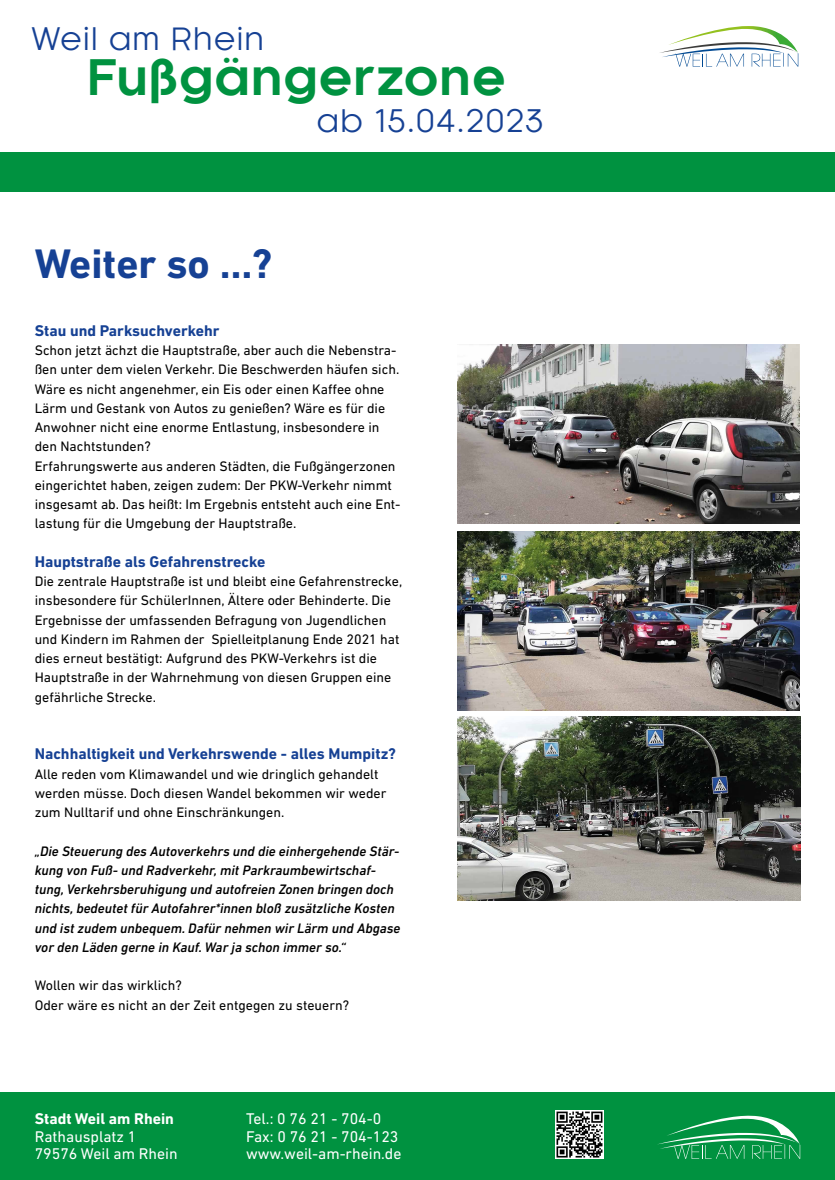
<style>
.page{position:relative;width:835px;height:1180px;background:#fff}
.page>*{position:absolute;margin:0;border:0;box-sizing:border-box;transform-origin:0 0}
.t1{font:700 47.74px "Kaleko 105";letter-spacing:.02em;color:#009240}
.t2{font:700 42px "DIN Next LT Pro";color:#164194}
.t3{font:30.38px "Kaleko 105";letter-spacing:.06em;color:#164194}
.t4{font:700 15.75px "DIN Next LT Pro";color:#164194}
.t5{font:15.75px/17.1px "DIN Next LT Pro";color:#fff}
.t6{font:700 15.75px "DIN Next LT Pro";color:#fff}
.t7{font:14px/19.2px "DIN Next LT Pro";color:#000}
.t8{font:italic 500 14px/19.2px "DIN Next LT Pro";color:#000}
</style>
<div class="page">
<div style="left:0;top:1092px;width:834px;height:88px;background:#009240"></div>
<div style="left:0;top:152px;width:834px;height:40px;background:#009240"></div>
<svg style="left:657px;top:1115px;width:143px;height:43px"></svg>
<svg style="left:660px;top:26px;width:138px;height:41px"></svg>
<img style="left:457px;top:532px;width:342px;height:179px">
<img style="left:457px;top:344px;width:342px;height:179px">
<img style="left:457px;top:717px;width:343px;height:183px">
<img style="left:555px;top:1110px;width:48px;height:48px">
<h3 class="t3" style="left:31px;top:22px;width:234px">Weil am Rhein</h3>
<h1 class="t1" style="left:88px;top:50px;width:419px">Fußgängerzone</h1>
<h3 class="t3" style="left:317px;top:104px;width:228px">ab 15.04.2023</h3>
<h2 class="t2" style="left:35px;top:239px;width:239px">Weiter so …?</h2>
<p class="t4" style="left:35px;top:321px;width:186px">Stau und Parksuchverkehr</p>
<p class="t7" style="left:35px;top:340px;width:367px">Schon jetzt ächzt die Hauptstraße, aber auch die Nebenstra&shy;ßen unter dem vielen Verkehr. Die Beschwerden häufen sich.<br>Wäre es nicht angenehmer, ein Eis oder einen Kaffee ohne Lärm und Gestank von Autos zu genießen? Wäre es für die Anwohner nicht eine enorme Entlastung, insbesondere in den Nachtstunden?<br>Erfahrungswerte aus anderen Städten, die Fußgängerzonen eingerichtet haben, zeigen zudem: Der PKW-Verkehr nimmt insgesamt ab. Das heißt: Im Ergebnis entsteht auch eine Ent&shy;lastung für die Umgebung der Hauptstraße.</p>
<p class="t4" style="left:35px;top:552px;width:232px">Hauptstraße als Gefahrenstrecke</p>
<p class="t7" style="left:35px;top:571px;width:369px">Die zentrale Hauptstraße ist und bleibt eine Gefahrenstrecke, insbesondere für SchülerInnen, Ältere oder Behinderte. Die Ergebnisse der umfassenden Befragung von Jugendlichen und Kindern im Rahmen der Spielleitplanung Ende 2021 hat dies erneut bestätigt: Aufgrund des PKW-Verkehrs ist die Hauptstraße in der Wahrnehmung von diesen Gruppen eine gefährliche Strecke.</p>
<p class="t4" style="left:35px;top:745px;width:362px">Nachhaltigkeit und Verkehrswende - alles Mumpitz?</p>
<p class="t7" style="left:35px;top:764px;width:353px">Alle reden vom Klimawandel und wie dringlich gehandelt werden müsse. Doch diesen Wandel bekommen wir weder zum Nulltarif und ohne Einschränkungen.</p>
<p class="t8" style="left:35px;top:841px;width:367px">„Die Steuerung des Autoverkehrs und die einhergehende Stär&shy;kung von Fuß- und Radverkehr, mit Parkraumbewirtschaf&shy;tung, Verkehrsberuhigung und autofreien Zonen bringen doch nichts, bedeutet für Autofahrer*innen bloß zusätzliche Kosten und ist zudem unbequem. Dafür nehmen wir Lärm und Abgase vor den Läden gerne in Kauf. War ja schon immer so.“</p>
<p class="t7" style="left:35px;top:976px;width:316px">Wollen wir das wirklich?<br>Oder wäre es nicht an der Zeit entgegen zu steuern?</p>
<p class="t6" style="left:35px;top:1110px;width:141px">Stadt Weil am Rhein</p>
<p class="t5" style="left:35px;top:1127px;width:144px">Rathausplatz 1<br>79576 Weil am Rhein</p>
<p class="t5" style="left:246px;top:1110px;width:157px">Tel.: 0 76 21 - 704-0<br>Fax: 0 76 21 - 704-123 www.weil-am-rhein.de</p>
</div>
